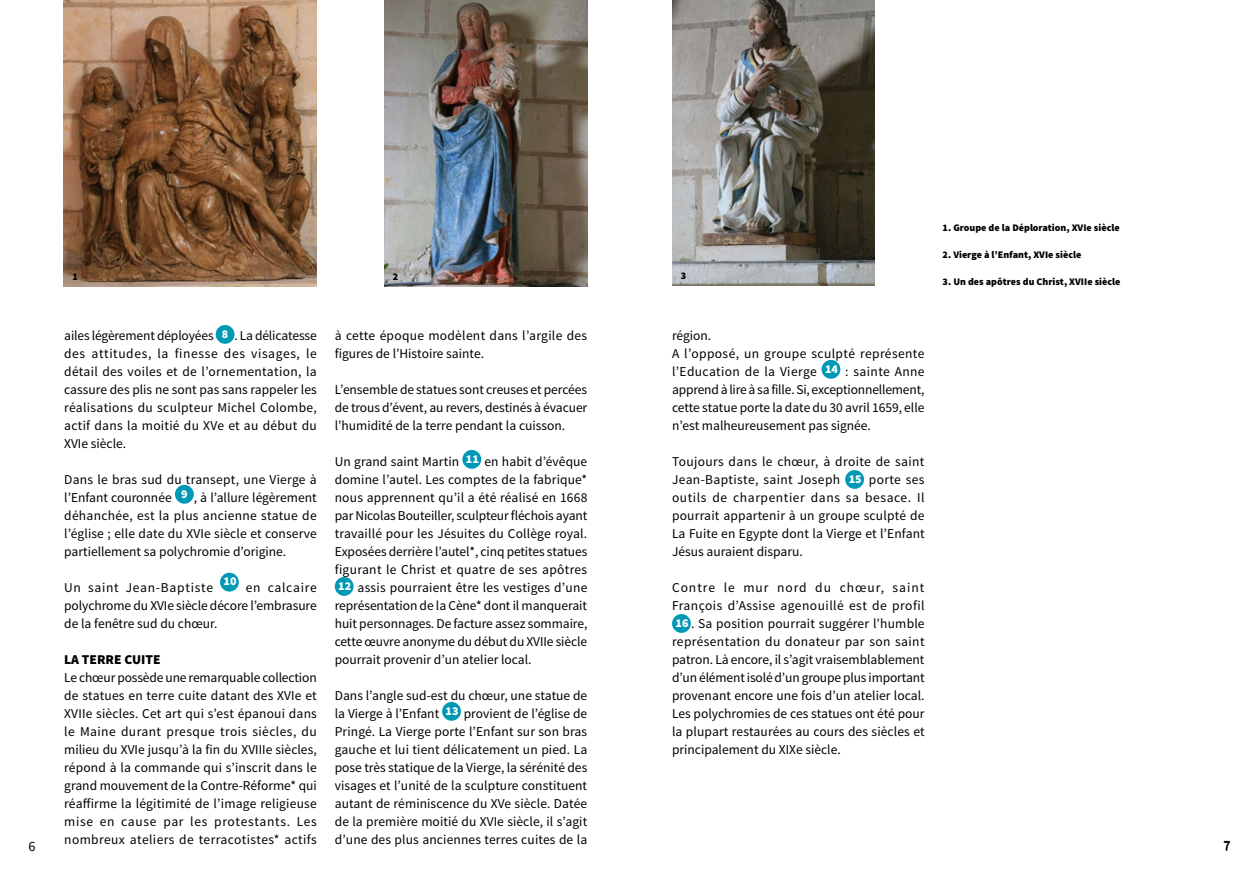
<style>
.page{position:relative;width:1259px;height:893px;background:#fff}
.page>*{position:absolute;margin:0;border:0;box-sizing:border-box;transform-origin:0 0}
.t1{font:14.25px "Source Sans Pro";color:#000}
.t2{font:13.5px/18px "Source Sans Pro";color:#000;text-align:justify}
.t3{font:13.5px "Source Sans Pro";letter-spacing:.055em;color:#000}
.t4{font:900 13.5px "Source Sans Pro";color:#000}
.t5{font:900 12px "Source Sans Pro";color:#fff}
.t6{font:900 10.05px "Source Sans Pro";color:#000}
.s1{font-weight:900;font-size:12px;color:#fff}
</style>
<div class="page">
<div style="left:216px;top:325px;width:18px;height:19px;background:#0099b5;border-radius:50%"></div>
<div style="left:175px;top:485px;width:19px;height:19px;background:#0099b5;border-radius:50%"></div>
<div style="left:220px;top:573px;width:19px;height:19px;background:#0099b5;border-radius:50%"></div>
<div style="left:462px;top:450px;width:19px;height:19px;background:#0099b5;border-radius:50%"></div>
<div style="left:335px;top:577px;width:18px;height:19px;background:#0099b5;border-radius:50%"></div>
<div style="left:442px;top:702px;width:19px;height:19px;background:#0099b5;border-radius:50%"></div>
<img style="left:64px;top:0;width:253px;height:286px">
<div style="left:821px;top:360px;width:19px;height:19px;background:#0099b5;border-radius:50%"></div>
<div style="left:845px;top:470px;width:19px;height:19px;background:#0099b5;border-radius:50%"></div>
<div style="left:672px;top:614px;width:19px;height:19px;background:#0099b5;border-radius:50%"></div>
<img style="left:384px;top:0;width:203px;height:286px">
<img style="left:672px;top:0;width:203px;height:285px">
<p class="t6" style="left:73px;top:270px;width:7px">1</p>
<p class="t6" style="left:393px;top:270px;width:7px">2</p>
<p class="t6" style="left:681px;top:269px;width:7px">3</p>
<p class="t6" style="left:942px;top:221px;width:179px">1. Groupe de la Déploration, XVIe siècle</p>
<p class="t6" style="left:942px;top:248px;width:140px">2. Vierge à l’Enfant, XVIe siècle</p>
<p class="t6" style="left:942px;top:275px;width:179px">3. Un des apôtres du Christ, XVIIe siècle</p>
<p class="t2" style="left:64px;top:326px;width:254px">ailes légèrement déployées <span class="s1">8</span> . La délicatesse des attitudes, la finesse des visages, le détail des voiles et de l’ornementation, la cassure des plis ne sont pas sans rappeler les réalisations du sculpteur Michel Colombe, actif dans la moitié du XVe et au début du XVIe siècle.</p>
<p class="t2" style="left:64px;top:470px;width:254px">Dans le bras sud du transept, une Vierge à l’Enfant couronnée <sup>9</sup> , à l’allure légèrement déhanchée, est la plus ancienne statue de l’église ; elle date du XVIe siècle et conserve partiellement sa polychromie d’origine.</p>
<p class="t3" style="left:64px;top:579px;width:150px">Un saint Jean-Baptiste</p>
<p class="t2" style="left:335px;top:326px;width:254px">à cette époque modèlent dans l’argile des figures de l’Histoire sainte.</p>
<p class="t2" style="left:335px;top:380px;width:254px">L’ensemble de statues sont creuses et percées de trous d’évent, au revers, destinés à évacuer l’humidité de la terre pendant la cuisson.</p>
<p class="t2" style="left:335px;top:452px;width:254px">Un grand saint Martin <sup>11</sup> en habit d’évêque domine l’autel. Les comptes de la fabrique* nous apprennent qu’il a été réalisé en 1668 par Nicolas Bouteiller, sculpteur fléchois ayant travaillé pour les Jésuites du Collège royal.<br>Exposées derrière l’autel*, cinq petites statues figurant le Christ et quatre de ses apôtres <span class="s1">12</span> assis pourraient être les vestiges d’une représentation de la Cène* dont il manquerait huit personnages. De facture assez sommaire, cette œuvre anonyme du début du XVIIe siècle pourrait provenir d’un atelier local.</p>
<p class="t2" style="left:335px;top:686px;width:254px">Dans l’angle sud-est du chœur, une statue de la Vierge à l’Enfant <sup>13</sup> provient de l’église de Pringé. La Vierge porte l’Enfant sur son bras gauche et lui tient délicatement un pied. La pose très statique de la Vierge, la sérénité des visages et l’unité de la sculpture constituent autant de réminiscence du XVe siècle. Datée de la première moitié du XVIe siècle, il s’agit d’une des plus anciennes terres cuites de la</p>
<p class="t2" style="left:672px;top:326px;width:254px;text-align:left">région.<br>A l’opposé, un groupe sculpté représente l’Education de la Vierge <sup>14</sup> : sainte Anne apprend à lire à sa fille. Si, exceptionnellement, cette statue porte la date du 30 avril 1659, elle n’est malheureusement pas signée.</p>
<p class="t2" style="left:672px;top:452px;width:254px">Toujours dans le chœur, à droite de saint Jean-Baptiste, saint Joseph <span class="s1">15</span> porte ses outils de charpentier dans sa besace. Il pourrait appartenir à un groupe sculpté de La Fuite en Egypte dont la Vierge et l’Enfant Jésus auraient disparu.</p>
<p class="t2" style="left:672px;top:578px;width:254px">Contre le mur nord du chœur, saint François d’Assise agenouillé est de profil <span class="s1">16</span> . Sa position pourrait suggérer l’humble représentation du donateur par son saint patron. Là encore, il s’agit vraisemblablement d’un élément isolé d’un groupe plus important provenant encore une fois d’un atelier local.<br>Les polychromies de ces statues ont été pour la plupart restaurées au cours des siècles et principalement du XIXe siècle.</p>
<p class="t5" style="left:224px;top:574px;width:14px">10</p>
<p class="t2" style="left:64px;top:578px;width:254px;text-indent:182px">en calcaire polychrome du XVIe siècle décore l’embrasure de la fenêtre sud du chœur.</p>
<p class="t4" style="left:64px;top:650px;width:98px">LA TERRE CUITE</p>
<p class="t2" style="left:64px;top:668px;width:254px">Le chœur possède une remarquable collection de statues en terre cuite datant des XVIe et XVIIe siècles. Cet art qui s’est épanoui dans le Maine durant presque trois siècles, du milieu du XVIe jusqu’à la fin du XVIIIe siècles, répond à la commande qui s’inscrit dans le grand mouvement de la Contre-Réforme* qui réaffirme la légitimité de l’image religieuse mise en cause par les protestants. Les nombreux ateliers de terracotistes* actifs</p>
<p class="t1" style="left:28px;top:837px;width:9px">6</p>
<p class="t1" style="left:1223px;top:837px;width:9px">7</p>
</div>
